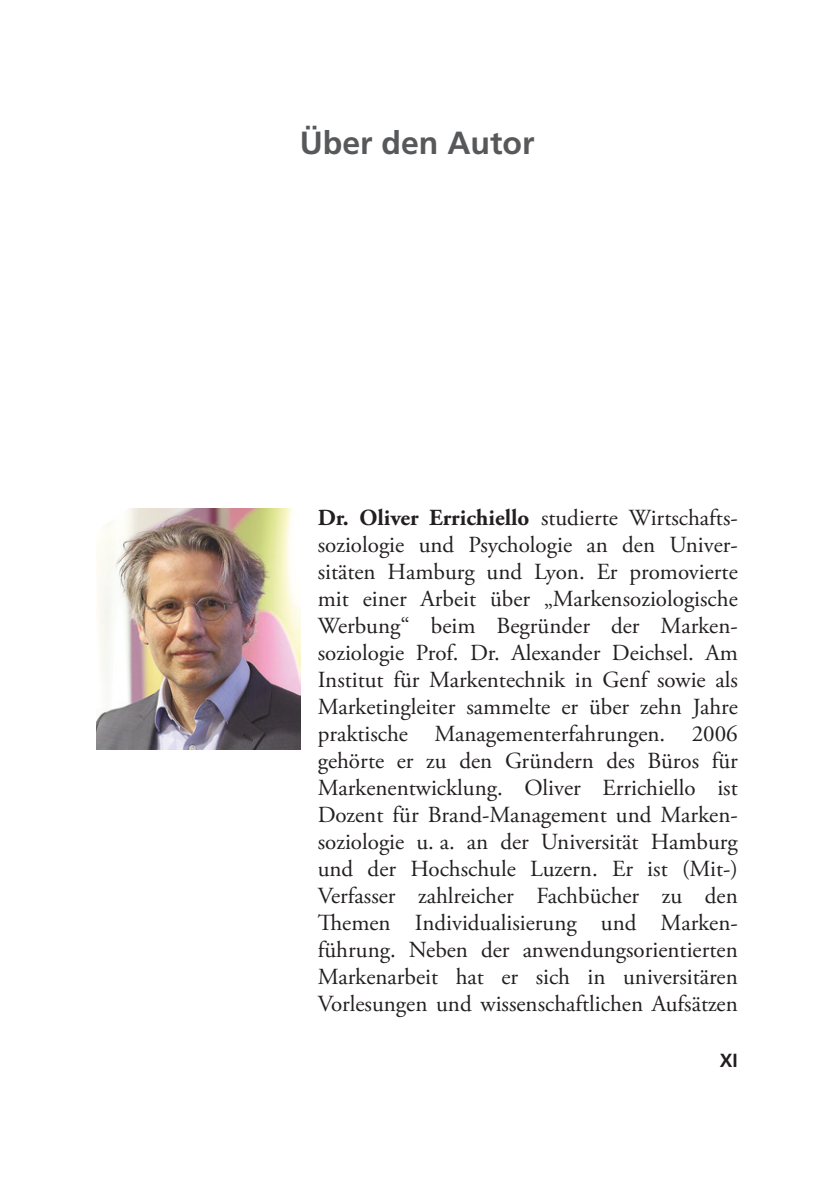
<style>
.page{position:relative;width:840px;height:1191px;background:#fff}
.page>*{position:absolute;margin:0;border:0;box-sizing:border-box;transform-origin:0 0}
.t1{font:700 32px "Trnyqw Tlprxp Ltljjx Frutiger LT Std";color:#57585a}
.t2{font:23px/27px "Vvqcyg Vymymq Hlmjjc A Garamond Pro";color:#231f20;text-align:justify}
.t3{font:700 19px "Trnyqw Tlprxp Ltljjx Frutiger LT Std";color:#231f20}
.s1{font-family:"Lqvdxm Bswjbc Gkbftt A Garamond Pro";font-weight:700}
</style>
<div class="page">
<img style="left:96px;top:508px;width:204px;height:241px">
<h1 class="t1" style="left:299px;top:124px;width:236px">Über den Autor</h1>
<p class="t2" style="left:317px;top:505px;width:421px"><span class="s1">Dr. Oliver Errichiello</span> studierte Wirtschafts&shy;soziologie und Psychologie an den Univer&shy;sitäten Hamburg und Lyon. Er promovierte mit einer Arbeit über „Markensoziologische Werbung“ beim Begründer der Marken&shy;soziologie Prof. Dr. Alexander Deichsel. Am Institut für Markentechnik in Genf sowie als Marketingleiter sammelte er über zehn Jahre praktische Managementerfahrungen. 2006 gehörte er zu den Gründern des Büros für Markenentwicklung. Oliver Errichiello ist Dozent für Brand-Management und Marken&shy;soziologie u. a. an der Universität Hamburg und der Hochschule Luzern. Er ist (Mit-)<br>Verfasser zahlreicher Fachbücher zu den Themen Individualisierung und Marken&shy;führung. Neben der anwendungsorientierten Markenarbeit hat er sich in universitären Vorlesungen und wissenschaftlichen Aufsätzen</p>
<p class="t3" style="left:719px;top:1049px;width:19px">XI</p>
</div>
